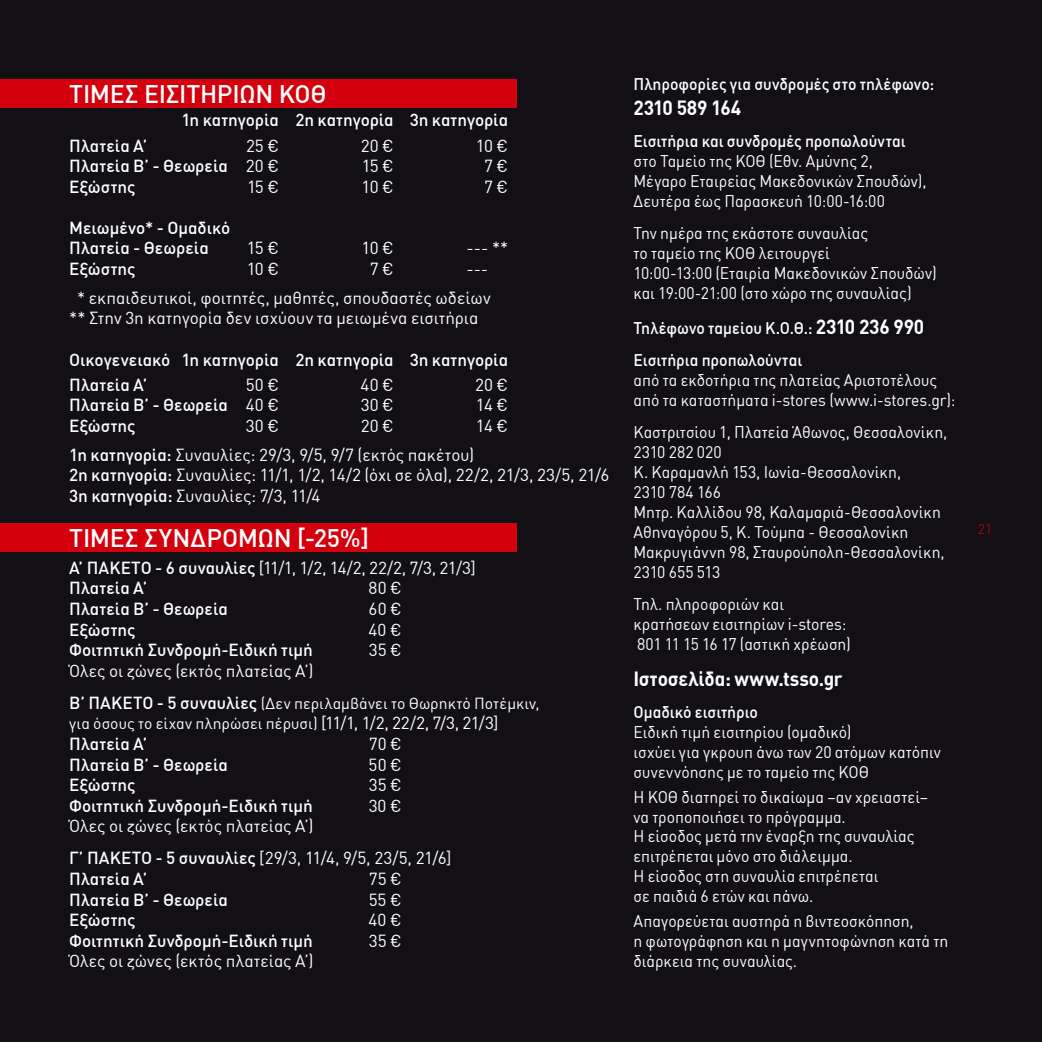
<style>
.page{position:relative;width:1042px;height:1042px;background:#121015}
.page>*{position:absolute;margin:0;border:0;box-sizing:border-box;transform-origin:0 0}
.t1{font:500 24.85px "DIN Greek";letter-spacing:-.01em;color:#fff}
.t2{font:700 20.12px "DIN Greek";letter-spacing:-.01em;color:#fff;scale:.95 1}
.t3{font:17.15px/20.5px "DIN Greek";color:#fff}
.t4{font:500 17.15px/20.5px "DIN Greek";letter-spacing:.005em;color:#fff}
.t5{font:16.62px/19.9px "DIN Greek";letter-spacing:.005em;color:#fff;scale:.95 1}
.t6{font:500 16.62px/31.5px "DIN Greek";color:#fff;scale:.95 1}
.t7{font:15.75px/20.5px "DIN Greek";letter-spacing:.01em;color:#fff}
.t8{font:300 14px "DIN Greek";color:#d4000d}
.s1{font-weight:400}
.s2{font-weight:500}
.s3{font-weight:500;font-size:17.15px}
.s4{font-size:17.15px}
.s5{font-weight:700;font-size:20.12px}
</style>
<div class="page">
<div style="left:0;top:79px;width:516px;height:28px;background:#d4000d"></div>
<div style="left:0;top:523px;width:516px;height:29px;background:#d4000d"></div>
<h1 class="t1" style="left:69px;top:79px;width:259px">ΤΙΜΕΣ ΕΙΣΙΤΗΡΙΩΝ ΚΟΘ</h1>
<p class="t4" style="left:181px;top:110px;width:328px">1η κατηγορία 2η κατηγορία 3η κατηγορία</p>
<p class="t4" style="left:69px;top:135px;width:80px">Πλατεία Α’</p>
<p class="t3" style="left:246px;top:135px;width:34px">25 €</p>
<p class="t3" style="left:361px;top:135px;width:35px">20 €</p>
<p class="t3" style="left:476px;top:135px;width:34px">10 €</p>
<p class="t4" style="left:69px;top:156px;width:211px">Πλατεία Β’ - Θεωρεία <span class="s1">20 €</span></p>
<p class="t3" style="left:362px;top:156px;width:34px">15 €</p>
<p class="t3" style="left:484px;top:156px;width:26px">7 €</p>
<p class="t4" style="left:69px;top:176px;width:68px">Εξώστης</p>
<p class="t3" style="left:247px;top:176px;width:34px">15 €</p>
<p class="t3" style="left:361px;top:176px;width:34px">10 €</p>
<p class="t3" style="left:484px;top:176px;width:26px">7 €</p>
<p class="t4" style="left:69px;top:217px;width:163px">Μειωμένο* - Ομαδικό<br>Πλατεία - Θεωρεία</p>
<p class="t3" style="left:247px;top:238px;width:34px">15 €</p>
<p class="t3" style="left:361px;top:238px;width:34px">10 €</p>
<p class="t3" style="left:466px;top:238px;width:43px">--- **</p>
<p class="t4" style="left:69px;top:258px;width:68px">Εξώστης</p>
<p class="t3" style="left:247px;top:259px;width:34px">10 €</p>
<p class="t3" style="left:370px;top:259px;width:26px">7 €</p>
<p class="t3" style="left:77px;top:254px;width:415px;line-height:28.9px;text-align:right">---<br>* εκπαιδευτικοί, φοιτητές, μαθητές, σπουδαστές ωδείων</p>
<p class="t3" style="left:69px;top:308px;width:411px">** Στην 3η κατηγορία δεν ισχύουν τα μειωμένα εισιτήρια</p>
<p class="t4" style="left:69px;top:347px;width:440px;line-height:25.2px">Οικογενειακό 1η κατηγορία 2η κατηγορία 3η κατηγορία<br>Πλατεία Α’</p>
<p class="t3" style="left:246px;top:374px;width:35px">50 €</p>
<p class="t3" style="left:360px;top:374px;width:35px">40 €</p>
<p class="t3" style="left:475px;top:374px;width:35px">20 €</p>
<p class="t4" style="left:69px;top:395px;width:211px">Πλατεία Β’ - Θεωρεία <span class="s1">40 €</span></p>
<p class="t3" style="left:361px;top:395px;width:35px">30 €</p>
<p class="t3" style="left:476px;top:395px;width:34px">14 €</p>
<p class="t4" style="left:69px;top:415px;width:68px">Εξώστης</p>
<p class="t3" style="left:246px;top:415px;width:35px">30 €</p>
<p class="t3" style="left:361px;top:415px;width:35px">20 €</p>
<p class="t3" style="left:476px;top:415px;width:34px">14 €</p>
<p class="t3" style="left:69px;top:444px;width:542px"><span class="s2">1η κατηγορία:</span> Συναυλίες: 29/3, 9/5, 9/7 (εκτός πακέτου)<br><span class="s2">2η κατηγορία:</span> Συναυλίες: 11/1, 1/2, 14/2 (όχι σε όλα), 22/2, 21/3, 23/5, 21/6<br><span class="s2">3η κατηγορία:</span> Συναυλίες: 7/3, 11/4</p>
<h1 class="t1" style="left:69px;top:523px;width:301px">ΤΙΜΕΣ ΣΥΝΔΡΟΜΩΝ [-25%]</h1>
<p class="t3" style="left:69px;top:557px;width:408px"><span class="s2">Α’ ΠΑΚΕΤΟ - 6 συναυλίες</span> [11/1, 1/2, 14/2, 22/2, 7/3, 21/3]<br><span class="s2">Πλατεία Α’</span></p>
<p class="t3" style="left:368px;top:578px;width:35px">80 €</p>
<p class="t4" style="left:69px;top:598px;width:160px">Πλατεία Β’ - Θεωρεία</p>
<p class="t3" style="left:369px;top:599px;width:35px">60 €</p>
<p class="t4" style="left:69px;top:619px;width:68px">Εξώστης</p>
<p class="t3" style="left:368px;top:619px;width:35px">40 €</p>
<p class="t4" style="left:69px;top:639px;width:245px">Φοιτητική Συνδρομή-Ειδική τιμή</p>
<p class="t3" style="left:369px;top:640px;width:35px">35 €</p>
<p class="t3" style="left:69px;top:660px;width:246px">Όλες οι ζώνες (εκτός πλατείας Α’)</p>
<p class="t7" style="left:69px;top:693px;width:472px"><span class="s3">Β’ ΠΑΚΕΤΟ - 5 συναυλίες</span> (Δεν περιλαμβάνει το Θωρηκτό Ποτέμκιν, για όσους το είχαν πληρώσει πέρυσι) <span class="s4">[11/1, 1/2, 22/2, 7/3, 21/3]</span></p>
<p class="t4" style="left:69px;top:733px;width:80px">Πλατεία Α’</p>
<p class="t3" style="left:369px;top:733px;width:35px">70 €</p>
<p class="t4" style="left:69px;top:754px;width:160px">Πλατεία Β’ - Θεωρεία</p>
<p class="t3" style="left:369px;top:754px;width:35px">50 €</p>
<p class="t4" style="left:69px;top:774px;width:68px">Εξώστης</p>
<p class="t3" style="left:369px;top:775px;width:35px">35 €</p>
<p class="t4" style="left:69px;top:795px;width:245px">Φοιτητική Συνδρομή-Ειδική τιμή</p>
<p class="t3" style="left:369px;top:795px;width:35px">30 €</p>
<p class="t3" style="left:69px;top:810px;width:384px;line-height:32.2px">Όλες οι ζώνες (εκτός πλατείας Α’)<br><span class="s2">Γ’ ΠΑΚΕΤΟ - 5 συναυλίες</span> [29/3, 11/4, 9/5, 23/5, 21/6]</p>
<p class="t4" style="left:69px;top:868px;width:80px">Πλατεία Α’</p>
<p class="t3" style="left:369px;top:868px;width:35px">75 €</p>
<p class="t4" style="left:69px;top:889px;width:160px">Πλατεία Β’ - Θεωρεία</p>
<p class="t3" style="left:369px;top:889px;width:35px">55 €</p>
<p class="t4" style="left:69px;top:909px;width:68px">Εξώστης</p>
<p class="t3" style="left:368px;top:910px;width:35px">40 €</p>
<p class="t4" style="left:69px;top:930px;width:245px">Φοιτητική Συνδρομή-Ειδική τιμή</p>
<p class="t3" style="left:369px;top:930px;width:35px">35 €</p>
<p class="t3" style="left:69px;top:951px;width:246px">Όλες οι ζώνες (εκτός πλατείας Α’)</p>
<p class="t6" style="left:633px;top:69px;width:318px">Πληροφορίες για συνδρομές στο τηλέφωνο:</p>
<p class="t2" style="left:633px;top:95px;width:115px">2310 589 164</p>
<p class="t6" style="left:633px;top:125px;width:288px">Εισιτήρια και συνδρομές προπωλούνται</p>
<p class="t5" style="left:633px;top:151px;width:310px">στο Ταμείο της ΚΟΘ (Εθν. Αμύνης 2,<br>Μέγαρο Εταιρείας Μακεδονικών Σπουδών),<br>Δευτέρα έως Παρασκευή 10:00-16:00</p>
<p class="t5" style="left:633px;top:223px;width:321px">Την ημέρα της εκάστοτε συναυλίας<br>το ταμείο της ΚΟΘ λειτουργεί<br>10:00-13:00 (Εταιρία Μακεδονικών Σπουδών) και 19:00-21:00 (στο χώρο της συναυλίας)</p>
<p class="t6" style="left:633px;top:313px;width:308px">Τηλέφωνο ταμείου Κ.Ο.Θ.: <span class="s5">2310 236 990<br></span>Εισιτήρια προπωλούνται</p>
<p class="t5" style="left:633px;top:370px;width:340px">από τα εκδοτήρια της πλατείας Αριστοτέλους από τα καταστήματα i-stores (www.i-stores.gr):</p>
<p class="t5" style="left:633px;top:422px;width:332px">Καστριτσίου 1, Πλατεία Άθωνος, Θεσσαλονίκη,<br>2310 282 020<br>Κ. Καραμανλή 153, Ιωνία-Θεσσαλονίκη,<br>2310 784 166<br>Μητρ. Καλλίδου 98, Καλαμαριά-Θεσσαλονίκη<br>Αθηναγόρου 5, Κ. Τούμπα - Θεσσαλονίκη<br>Μακρυγιάννη 98, Σταυρούπολη-Θεσσαλονίκη,<br>2310 655 513</p>
<p class="t5" style="left:633px;top:594px;width:230px">Τηλ. πληροφοριών και κρατήσεων εισιτηρίων i-stores:<br>801 11 15 16 17 (αστική χρέωση)</p>
<p class="t2" style="left:633px;top:666px;width:222px">Ιστοσελίδα: www.tsso.gr</p>
<p class="t6" style="left:633px;top:696px;width:133px">Ομαδικό εισιτήριο</p>
<p class="t5" style="left:633px;top:722px;width:325px">Ειδική τιμή εισιτηρίου (ομαδικό)<br>ισχύει για γκρουπ άνω των 20 ατόμων κατόπιν συνεννόησης με το ταμείο της ΚΟΘ</p>
<p class="t5" style="left:633px;top:787px;width:312px">Η ΚΟΘ διατηρεί το δικαίωμα –αν χρειαστεί– να τροποποιήσει το πρόγραμμα.<br>Η είσοδος μετά την έναρξη της συναυλίας επιτρέπεται μόνο στο διάλειμμα.<br>Η είσοδος στη συναυλία επιτρέπεται<br>σε παιδιά 6 ετών και πάνω.</p>
<p class="t5" style="left:633px;top:911px;width:333px">Απαγορεύεται αυστηρά η βιντεοσκόπηση,<br>η φωτογράφηση και η μαγνητοφώνηση κατά τη διάρκεια της συναυλίας.</p>
<p class="t8" style="left:978px;top:521px;width:16px">21</p>
</div>
